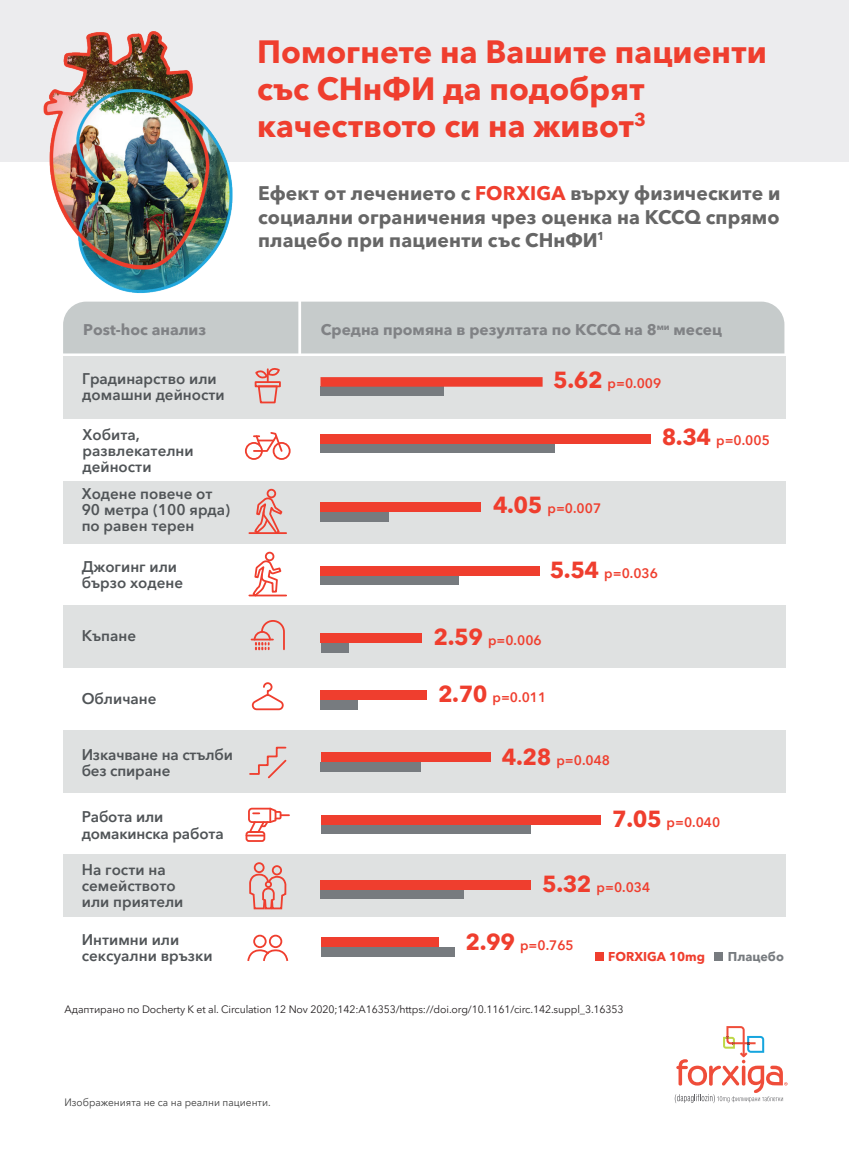
<style>
.page{position:relative;width:849px;height:1171px;background:#fff}
.page>*{position:absolute;margin:0;border:0;box-sizing:border-box;transform-origin:0 0}
.t1{font:700 31.5px/36.8px "Avenir Next W1 G";color:#ef3e2e}
.t2{font:700 19.25px/23.1px "Avenir Next W1 G";letter-spacing:.005em;color:#666;text-align:justify}
.t3{font:600 15.22px/16.1px "Avenir Next W1 G";color:#505457}
.t4{font:700 15.22px "Avenir Next W1 G";color:#808285}
.t5{font:600 13.47px "Avenir Next W1 G";color:#ef3e2e}
.t6{font:700 12.6px "Avenir Next W1 G";color:#ef3e2e}
.t7{font:700 12.6px "Avenir Next W1 G";color:#777b7f}
.t8{font:10.5px "Avenir Next W1 G";letter-spacing:-.01em;color:#231f20}
.t9{font:10.5px "Avenir Next W1 G";color:#3c3c3c;scale:.96 1}
.s1{color:#ef3f2f}
.s2{font-weight:700;font-size:22.75px}
</style>
<div class="page">
<div style="left:0;top:0;width:848px;height:161px;background:#ececee"></div>
<svg style="left:674px;top:1026px;width:113px;height:77px"></svg>
<div style="left:63px;top:302px;width:721px;height:51px;background:#c6cbcb"></div>
<div style="left:63px;top:854px;width:722px;height:63px;background:#dfe1e1"></div>
<div style="left:63px;top:730px;width:722px;height:62px;background:#dfe1e1"></div>
<div style="left:63px;top:605px;width:722px;height:63px;background:#dfe1e1"></div>
<div style="left:63px;top:481px;width:722px;height:62px;background:#dfe1e1"></div>
<div style="left:63px;top:356px;width:722px;height:63px;background:#dfe1e1"></div>
<div style="left:320px;top:387px;width:124px;height:9px;background:#777b7f"></div>
<div style="left:320px;top:443px;width:234px;height:10px;background:#777b7f"></div>
<div style="left:320px;top:512px;width:69px;height:9px;background:#777b7f"></div>
<div style="left:320px;top:575px;width:139px;height:10px;background:#777b7f"></div>
<div style="left:320px;top:643px;width:28px;height:10px;background:#777b7f"></div>
<div style="left:320px;top:700px;width:38px;height:9px;background:#777b7f"></div>
<div style="left:320px;top:762px;width:101px;height:9px;background:#777b7f"></div>
<div style="left:321px;top:824px;width:209px;height:10px;background:#777b7f"></div>
<div style="left:320px;top:889px;width:143px;height:10px;background:#777b7f"></div>
<div style="left:594px;top:952px;width:9px;height:9px;background:#ef3e2e"></div>
<div style="left:713px;top:952px;width:9px;height:9px;background:#777b7f"></div>
<div style="left:320px;top:377px;width:222px;height:10px;background:#ef3e2e"></div>
<div style="left:320px;top:434px;width:330px;height:9px;background:#ef3e2e"></div>
<div style="left:320px;top:502px;width:161px;height:10px;background:#ef3e2e"></div>
<div style="left:320px;top:566px;width:219px;height:10px;background:#ef3e2e"></div>
<div style="left:320px;top:634px;width:102px;height:9px;background:#ef3e2e"></div>
<div style="left:320px;top:690px;width:106px;height:10px;background:#ef3e2e"></div>
<div style="left:320px;top:752px;width:170px;height:10px;background:#ef3e2e"></div>
<div style="left:321px;top:815px;width:279px;height:9px;background:#ef3e2e"></div>
<div style="left:320px;top:880px;width:211px;height:9px;background:#ef3e2e"></div>
<div style="left:320px;top:937px;width:118px;height:10px;background:#ef3e2e"></div>
<div style="left:320px;top:947px;width:134px;height:9px;background:#777b7f"></div>
<svg style="left:254px;top:368px;width:27px;height:36px"></svg>
<div style="left:245px;top:442px;width:18px;height:18px;border:2px solid #ef3e2e;border-radius:50%"></div>
<div style="left:272px;top:442px;width:18px;height:18px;border:2px solid #ef3e2e;border-radius:50%"></div>
<svg style="left:252px;top:432px;width:32px;height:21px"></svg>
<svg style="left:251px;top:551px;width:31px;height:46px"></svg>
<hr style="left:249px;top:594px;width:37px;height:2px;background:#ef3e2e">
<svg style="left:254px;top:488px;width:29px;height:44px"></svg>
<div style="left:266px;top:489px;width:10px;height:9px;border:2px solid #ef3e2e;border-radius:50%"></div>
<hr style="left:249px;top:532px;width:37px;height:2px;background:#ef3e2e">
<hr style="left:251px;top:638px;width:22px;height:2px;background:#ef3e2e">
<svg style="left:253px;top:620px;width:32px;height:31px"></svg>
<svg style="left:251px;top:682px;width:33px;height:29px"></svg>
<div style="left:245px;top:831px;width:20px;height:11px;border:2px solid #ef3e2e;border-radius:2px"></div>
<svg style="left:246px;top:807px;width:43px;height:29px"></svg>
<div style="left:254px;top:862px;width:10px;height:11px;border:2px solid #ef3e2e;border-radius:50%"></div>
<div style="left:272px;top:865px;width:10px;height:10px;border:2px solid #ef3e2e;border-radius:50%"></div>
<svg style="left:249px;top:874px;width:38px;height:36px"></svg>
<div style="left:253px;top:934px;width:13px;height:14px;border:2px solid #ef3e2e;border-radius:50%"></div>
<div style="left:269px;top:934px;width:13px;height:14px;border:2px solid #ef3e2e;border-radius:50%"></div>
<svg style="left:247px;top:950px;width:42px;height:11px"></svg>
<svg style="left:249px;top:746px;width:38px;height:33px"></svg>
<img style="left:34px;top:31px;width:207px;height:262px">
<h1 class="t1" style="left:257px;top:32px;width:511px">Помогнете на Вашите пациенти със СНнФИ да подобрят качеството си на живот<sup>3</sup></h1>
<p class="t2" style="left:258px;top:181px;width:523px">Ефект от лечението с <span class="s1">FORXIGA</span> върху физическите и социални ограничения чрез оценка на KCCQ спрямо плацебо при пациенти със СНнФИ<sup>1</sup></p>
<p class="t4" style="left:83px;top:318px;width:124px">Post-hoc анализ</p>
<p class="t4" style="left:321px;top:318px;width:402px">Средна промяна в резултата по KCCQ на 8<sup>ми</sup> месец</p>
<p class="t3" style="left:82px;top:369px;width:144px">Градинарство или домашни дейности</p>
<p class="t5" style="left:553px;top:373px;width:110px"><span class="s2">5.62</span> p=0.009</p>
<p class="t3" style="left:83px;top:425px;width:113px">Хобита, развлекателни дейности</p>
<p class="t5" style="left:661px;top:429px;width:110px"><span class="s2">8.34</span> p=0.005</p>
<p class="t3" style="left:82px;top:484px;width:150px">Ходене повече от<br>90 метра (100 ярда) по равен терен</p>
<p class="t5" style="left:493px;top:497px;width:110px"><span class="s2">4.05</span> p=0.007</p>
<p class="t3" style="left:82px;top:557px;width:103px">Джогинг или бързо ходене</p>
<p class="t5" style="left:549px;top:562px;width:110px"><span class="s2">5.54</span> p=0.036</p>
<p class="t3" style="left:82px;top:626px;width:56px">Къпане</p>
<p class="t3" style="left:82px;top:689px;width:76px">Обличане</p>
<p class="t5" style="left:433px;top:629px;width:110px"><span class="s2">2.59</span> p=0.006</p>
<p class="t5" style="left:438px;top:686px;width:110px"><span class="s2">2.70</span> p=0.011</p>
<p class="t3" style="left:82px;top:745px;width:153px">Изкачване на стълби без спиране</p>
<p class="t3" style="left:82px;top:808px;width:143px">Работа или домакинска работа</p>
<p class="t3" style="left:82px;top:860px;width:103px">На гости на семейството или приятели</p>
<p class="t3" style="left:82px;top:930px;width:132px">Интимни или сексуални връзки</p>
<p class="t5" style="left:502px;top:749px;width:110px"><span class="s2">4.28</span> p=0.048</p>
<p class="t5" style="left:612px;top:812px;width:110px"><span class="s2">7.05</span> p=0.040</p>
<p class="t5" style="left:542px;top:876px;width:110px"><span class="s2">5.32</span> p=0.034</p>
<p class="t5" style="left:465px;top:934px;width:110px"><span class="s2">2.99</span> p=0.765</p>
<p class="t6" style="left:608px;top:946px;width:98px">FORXIGA 10mg</p>
<p class="t7" style="left:727px;top:946px;width:58px">Плацебо</p>
<p class="t8" style="left:64px;top:1001px;width:560px">Адаптирано по Docherty K et al. Circulation 12 Nov 2020;142:A16353/https://doi.org/10.1161/circ.142.suppl_3.16353</p>
<p class="t9" style="left:64px;top:1094px;width:216px">Изображенията не са на реални пациенти.</p>
</div>
